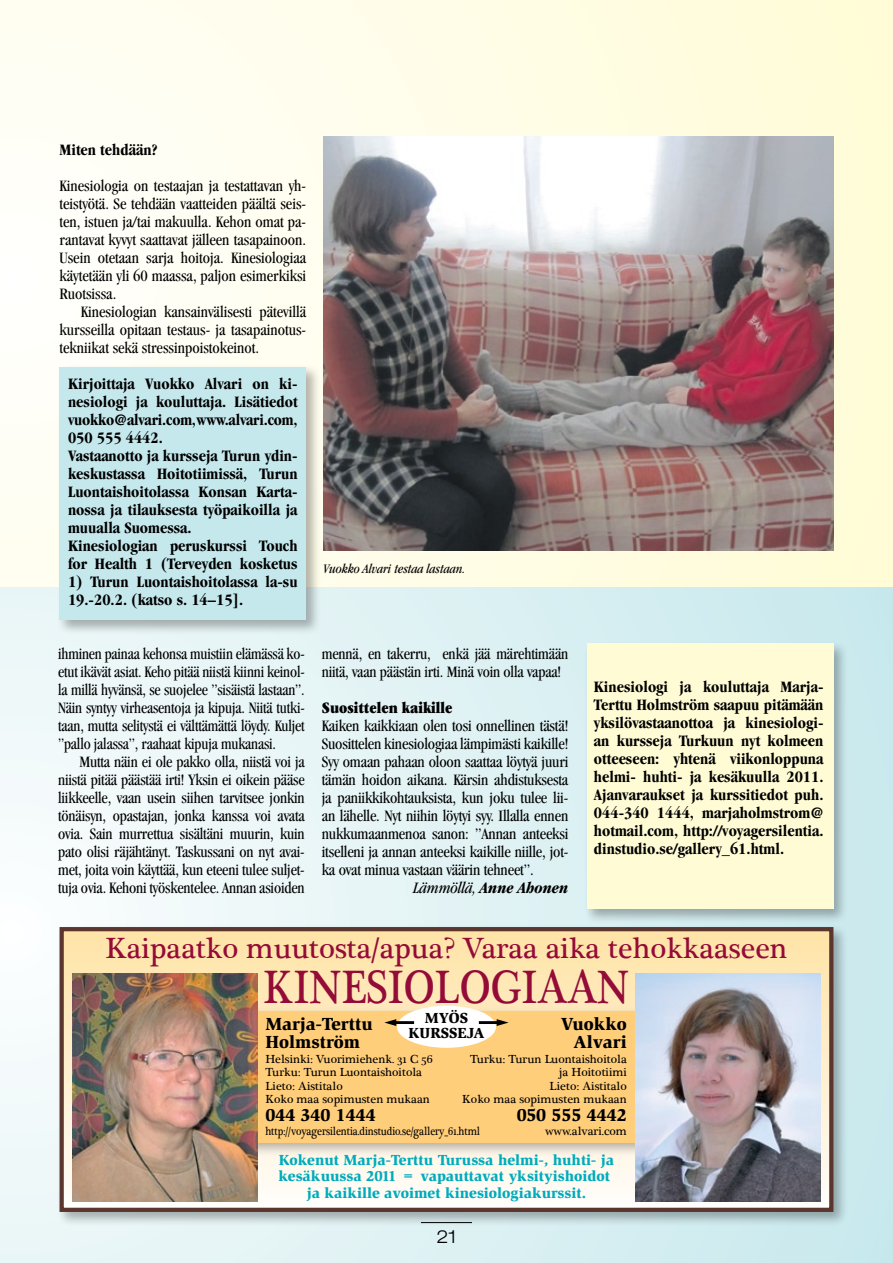
<style>
.page{position:relative;width:893px;height:1263px;background:#fff}
.page>*{position:absolute;margin:0;border:0;box-sizing:border-box;transform-origin:0 0}
.t1{font:48px "Plantagenet Cherokee";color:#940b38;scale:.86 1}
.t2{font:30px "Plantagenet Cherokee";color:#940b38}
.t3{font:900 18px/18px "Slimbach";color:#000}
.t4{font:300 expanded 18px "Helvetica Neue";color:#000}
.t5{font:condensed 16.5px/18px "Garamond";letter-spacing:-.01em;color:#000;text-align:justify}
.t6{font:700 condensed 16.5px/18px "Garamond";color:#000}
.t7{font:condensed 16.5px/18px "Garamond";letter-spacing:-.01em;color:#000;text-align:justify;scale:.96 1}
.t8{font:ultra-condensed 16.5px "Garamond";color:#000}
.t9{font:italic 700 condensed 16.5px "Garamond";color:#000}
.t10{font:900 15px/16.5px "Slimbach";color:#00abbc;text-align:center}
.t11{font:900 15px/15px "Slimbach";color:#000;text-align:center}
.t12{font:italic condensed 13.5px "Garamond";color:#000}
.t13{font:12px/13.5px "Plantagenet Cherokee";color:#000}
.t14{font:12px "Plantagenet Cherokee";color:#000;scale:.85 1}
.s1{font-weight:400}
</style>
<div class="page">
<div style="left:0;top:578px;width:893px;height:685px;background:linear-gradient(to right,#f7fbfb,#c8e9ed)"></div>
<div style="left:0;top:0;width:893px;height:587px;background:linear-gradient(to right,#fffef9,#fffcd7)"></div>
<div style="left:583px;top:640px;width:265px;height:283px;background:#000;opacity:.3"></div>
<div style="left:587px;top:643px;width:246px;height:266px;background:#fffcd5"></div>
<div style="left:56px;top:363px;width:265px;height:271px;background:#000;opacity:.3"></div>
<div style="left:60px;top:367px;width:246px;height:253px;background:#c5e8ed"></div>
<div style="left:56px;top:923px;width:792px;height:303px;background:#000;opacity:.3"></div>
<svg style="left:65px;top:932px;width:763px;height:275px"></svg>
<div style="left:60px;top:927px;width:773px;height:285px;border:4px solid #5a362f"></div>
<img style="left:257px;top:1002px;width:378px;height:158px">
<div style="left:237px;top:1011px;width:414px;height:131px;background:#ffce7b"></div>
<div style="left:397px;top:1006px;width:99px;height:42px;background:#fff;border-radius:50%"></div>
<img style="left:635px;top:973px;width:185px;height:229px">
<img style="left:73px;top:973px;width:184px;height:228px">
<svg style="left:479px;top:1019px;width:30px;height:7px"></svg>
<svg style="left:384px;top:1019px;width:30px;height:7px"></svg>
<img style="left:323px;top:136px;width:510px;height:415px">
<hr style="left:421px;top:1222px;width:51px;height:1px;background:#000">
<p class="t6" style="left:60px;top:140px;width:100px">Miten tehdään?</p>
<p class="t5" style="left:60px;top:176px;width:248px">Kinesiologia on testaajan ja testattavan yh&shy;teistyötä. Se tehdään vaatteiden päältä seis&shy;ten, istuen ja/tai makuulla. Kehon omat pa&shy;rantavat kyvyt saattavat jälleen tasapainoon.<br>Usein otetaan sarja hoitoja. Kinesiologiaa käytetään yli 60 maassa, paljon esimerkiksi Ruotsissa.</p>
<p class="t5" style="left:60px;top:302px;width:248px;text-indent:21px">Kinesiologian kansainvälisesti pätevillä kursseilla opitaan testaus- ja tasapainotus&shy;tekniikat sekä stressinpoistokeinot.</p>
<p class="t6" style="left:68px;top:374px;width:231px">Kirjoittaja Vuokko Alvari on ki&shy;nesiologi ja kouluttaja. Lisätiedot vuokko@alvari.com, www.alvari.com,<br>050 555 4442.<br>Vastaanotto ja kursseja Turun ydin&shy;keskustassa Hoitotiimissä, Turun<br>Luontaishoitolassa Konsan Karta&shy;nossa ja tilauksesta työpaikoilla ja muualla Suomessa.<br>Kinesiologian peruskurssi Touch for Health 1 (Terveyden kosketus</p>
<p class="t6" style="left:68px;top:572px;width:231px">1) Turun Luontaishoitolassa la-su<br>19.-20.2. (katso s. 14–15].</p>
<p class="t7" style="left:58px;top:644px;width:258px">ihminen painaa kehonsa muistiin elämässä ko&shy;etut ikävät asiat. Keho pitää niistä kiinni keinol&shy;la millä hyvänsä, se suojelee ”sisäistä lastaan”.<br>Näin syntyy virheasentoja ja kipuja. Niitä tutki&shy;taan, mutta selitystä ei välttämättä löydy. Kuljet ”pallo jalassa”, raahaat kipuja mukanasi.</p>
<p class="t5" style="left:58px;top:752px;width:248px;text-indent:21px">Mutta näin ei ole pakko olla, niistä voi ja niistä pitää päästää irti! Yksin ei oikein pääse liikkeelle, vaan usein siihen tarvitsee jonkin tönäisyn, opastajan, jonka kanssa voi avata ovia. Sain murrettua sisältäni muurin, kuin pato olisi räjähtänyt. Taskussani on nyt avai&shy;met, joita voin käyttää, kun eteeni tulee suljet&shy;tuja ovia. Kehoni työskentelee. Annan asioiden</p>
<p class="t12" style="left:323px;top:561px;width:144px">Vuokko Alvari testaa lastaan.</p>
<p class="t5" style="left:322px;top:644px;width:248px">mennä, en takerru, enkä jää märehtimään niitä, vaan päästän irti. Minä voin olla vapaa!</p>
<p class="t8" style="left:322px;top:698px;width:132px">Suosittelen kaikille</p>
<p class="t5" style="left:322px;top:716px;width:248px">Kaiken kaikkiaan olen tosi onnellinen tästä!</p>
<p class="t5" style="left:322px;top:734px;width:248px">Suosittelen kinesiologiaa lämpimästi kaikille!</p>
<p class="t5" style="left:322px;top:752px;width:248px">Syy omaan pahaan oloon saattaa löytyä juuri</p>
<p class="t5" style="left:322px;top:770px;width:248px">tämän hoidon aikana. Kärsin ahdistuksesta</p>
<p class="t5" style="left:322px;top:788px;width:248px">ja paniikkikohtauksista, kun joku tulee lii-</p>
<p class="t5" style="left:322px;top:806px;width:248px">an lähelle. Nyt niihin löytyi syy. Illalla ennen</p>
<p class="t5" style="left:322px;top:824px;width:248px">nukkumaanmenoa sanon: ”Annan anteeksi</p>
<p class="t5" style="left:322px;top:842px;width:248px">itselleni ja annan anteeksi kaikille niille, jot-</p>
<p class="t5" style="left:322px;top:860px;width:213px">ka ovat minua vastaan väärin tehneet”.</p>
<p class="t9" style="left:413px;top:878px;width:157px"><span class="s1">Lämmöllä,</span> Anne Ahonen</p>
<p class="t6" style="left:594px;top:678px;width:231px;text-align:justify">Kinesiologi ja kouluttaja Marja-Terttu Holmström saapuu pitämään yksilövastaanottoa ja kinesiologi&shy;an kursseja Turkuun nyt kolmeen otteeseen: yhtenä viikonloppuna helmi- huhti- ja kesäkuulla 2011.<br>Ajanvaraukset ja kurssitiedot puh.<br>044-340 1444, marjaholmstrom@ hotmail.com, http://voyagersilentia. dinstudio.se/gallery_61.html.</p>
<h2 class="t2" style="left:105px;top:930px;width:684px">Kaipaatko muutosta/apua? Varaa aika tehokkaaseen</h2>
<h1 class="t1" style="left:264px;top:959px;width:427px">KINESIOLOGIAAN</h1>
<p class="t11" style="left:408px;top:1010px;width:78px">MYÖS<br>KURSSEJA</p>
<p class="t3" style="left:561px;top:1014px;width:67px;text-align:right">Vuokko<br>Alvari</p>
<p class="t13" style="left:462px;top:1052px;width:166px;text-align:right">Turku: Turun Luontaishoitola ja Hoitotiimi<br>Lieto: Aistitalo<br>Koko maa sopimusten mukaan</p>
<p class="t3" style="left:517px;top:1106px;width:111px">050 555 4442</p>
<p class="t13" style="left:545px;top:1124px;width:83px">www.alvari.com</p>
<p class="t3" style="left:265px;top:1014px;width:109px">Marja-Terttu<br>Holmström</p>
<p class="t13" style="left:265px;top:1052px;width:169px">Helsinki: Vuorimiehenk. 31 C 56<br>Turku: Turun Luontaishoitola<br>Lieto: Aistitalo<br>Koko maa sopimusten mukaan</p>
<p class="t3" style="left:265px;top:1106px;width:112px">044 340 1444</p>
<p class="t14" style="left:265px;top:1124px;width:254px">http://voyagersilentia.dinstudio.se/gallery_61.html</p>
<p class="t10" style="left:278px;top:1151px;width:337px">Kokenut Marja-Terttu Turussa helmi-, huhti- ja kesäkuussa 2011 = vapauttavat yksityishoidot ja kaikille avoimet kinesiologiakurssit.</p>
<p class="t4" style="left:436px;top:1226px;width:22px">21</p>
</div>
